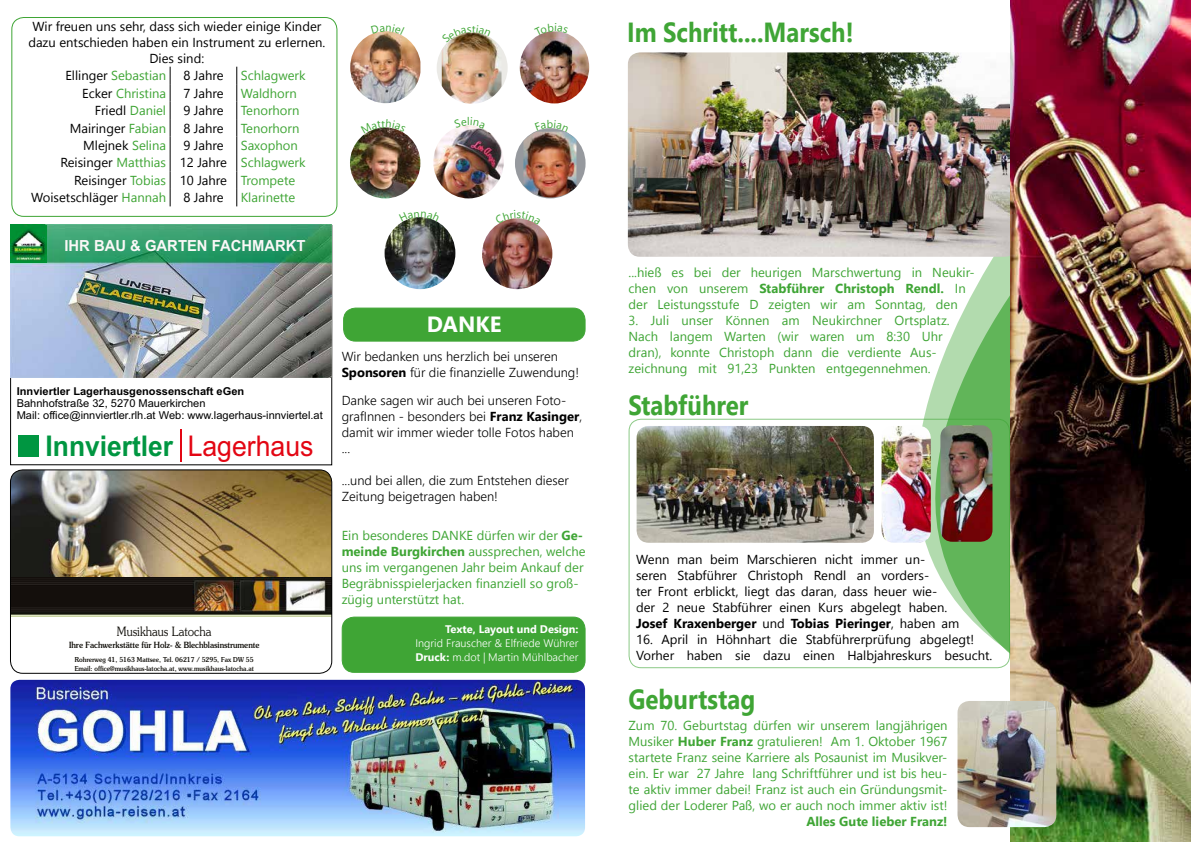
<style>
.page{position:relative;width:1191px;height:842px;background:#fff}
.page>*{position:absolute;margin:0;border:0;box-sizing:border-box;transform-origin:0 0}
.t1{font:700 28.5px "Arial";color:#009641;scale:.92 1}
.t2{font:700 27.6px "Nirmala UI";color:#3fa535;scale:.87 1}
.t3{font:700 22px "Nirmala UI";color:#fff}
.t4{font:700 15.3px "Arial";color:#faf8f7}
.t5{font:13px/16px "Nirmala UI";color:#3fa535}
.t6{font:13px/16px "Nirmala UI";color:#000}
.t7{font:300 13px/16px "Nirmala UI";color:#000}
.t8{font:700 13px "Nirmala UI";color:#3fa535}
.t9{font:300 12.8px "Souvenir";color:#12100b;scale:.89 1}
.t10{font:300 11px/14px "Nirmala UI";color:#fff}
.t11{font:700 11px "Nirmala UI";color:#fff}
.t12{font:10.9px/12.2px "Arial";color:#000}
.t13{font:700 10.9px "Arial";color:#000}
.t14{font:500 8.5px "Souvenir";color:#12100b;scale:.89 1}
.t15{font:500 6.8px/8.5px "Souvenir";color:#12100b;scale:.89 1}
.s1{color:#000}
.s2{color:#3fa535}
.s3{font-weight:400;color:#e30613}
.s4{font-weight:700}
</style>
<div class="page">
<div style="left:342px;top:617px;width:243px;height:55px;background:#3fa535;border-radius:12px"></div>
<div style="left:342px;top:617px;width:243px;height:56px;border:1px solid #3fa535;border-radius:12px"></div>
<svg style="left:170px;top:67px;width:1px;height:139px"></svg>
<svg style="left:236px;top:67px;width:1px;height:139px"></svg>
<div style="left:11px;top:17px;width:326px;height:200px;border:1px solid #3fa535;border-radius:12px"></div>
<svg style="left:914px;top:389px;width:18px;height:280px"></svg>
<img style="left:350px;top:34px;width:70px;height:69px">
<img style="left:433px;top:129px;width:71px;height:69px">
<img style="left:628px;top:52px;width:304px;height:205px">
<img style="left:520px;top:34px;width:69px;height:69px">
<img style="left:932px;top:52px;width:78px;height:617px">
<img style="left:1010px;top:0;width:181px;height:842px">
<div style="left:628px;top:419px;width:382px;height:249px;border:1px solid #3fa535;border-radius:12px"></div>
<img style="left:881px;top:426px;width:49px;height:117px">
<img style="left:940px;top:425px;width:52px;height:117px">
<img style="left:636px;top:426px;width:238px;height:117px">
<img style="left:957px;top:701px;width:99px;height:126px">
<img style="left:10px;top:680px;width:575px;height:156px">
<svg style="left:437px;top:33px;width:70px;height:70px"></svg>
<img style="left:442px;top:38px;width:59px;height:66px">
<img style="left:350px;top:127px;width:70px;height:71px;border-radius:35px">
<div style="left:18px;top:435px;width:20px;height:21px;background:#009641"></div>
<hr style="left:180px;top:429px;width:1px;height:32px;background:#e30613">
<img style="left:11px;top:225px;width:321px;height:153px">
<img style="left:11px;top:225px;width:35px;height:38px">
<img style="left:10px;top:470px;width:322px;height:108px">
<img style="left:12px;top:578px;width:318px;height:38px">
<div style="left:10px;top:469px;width:322px;height:205px;border:1px solid #000;border-radius:12px"></div>
<div style="left:515px;top:128px;width:70px;height:70px;background:#96999e;border-radius:50%"></div>
<img style="left:523px;top:132px;width:53px;height:65px">
<img style="left:384px;top:222px;width:71px;height:67px">
<img style="left:482px;top:218px;width:70px;height:71px;border-radius:35px">
<div style="left:343px;top:308px;width:242px;height:33px;background:#3fa535;border-radius:12px"></div>
<div style="left:343px;top:308px;width:242px;height:34px;border:1px solid #3fa535;border-radius:12px"></div>
<svg style="left:371px;top:31px;width:34px;height:4px"></svg>
<svg style="left:455px;top:125px;width:28px;height:4px"></svg>
<svg style="left:534px;top:31px;width:34px;height:5px"></svg>
<svg style="left:442px;top:32px;width:49px;height:11px"></svg>
<svg style="left:365px;top:127px;width:40px;height:7px"></svg>
<svg style="left:535px;top:128px;width:31px;height:4px"></svg>
<svg style="left:402px;top:217px;width:36px;height:5px"></svg>
<svg style="left:497px;top:218px;width:41px;height:7px"></svg>
<p class="t6" style="left:28px;top:18px;width:298px;line-height:15.6px;text-align:center">Wir freuen uns sehr, dass sich wieder einige Kinder dazu entschieden haben ein Instrument zu erlernen.<br>Dies sind:</p>
<p class="t5" style="left:65px;top:67px;width:102px"><span class="s1">Ellinger</span> Sebastian</p>
<p class="t6" style="left:183px;top:67px;width:42px">8 Jahre</p>
<p class="t5" style="left:241px;top:67px;width:66px">Schlagwerk</p>
<p class="t5" style="left:82px;top:84px;width:85px"><span class="s1">Ecker</span> Christina</p>
<p class="t6" style="left:183px;top:84px;width:42px">7 Jahre</p>
<p class="t5" style="left:241px;top:84px;width:57px">Waldhorn</p>
<p class="t6" style="left:95px;top:102px;width:73px">Friedl <span class="s2">Daniel</span></p>
<p class="t6" style="left:183px;top:102px;width:42px">9 Jahre</p>
<p class="t5" style="left:241px;top:102px;width:60px">Tenorhorn</p>
<p class="t6" style="left:70px;top:119px;width:98px">Mairinger <span class="s2">Fabian</span></p>
<p class="t6" style="left:183px;top:119px;width:42px">8 Jahre</p>
<p class="t5" style="left:241px;top:119px;width:60px">Tenorhorn</p>
<p class="t6" style="left:83px;top:137px;width:84px">Mlejnek <span class="s2">Selina</span></p>
<p class="t6" style="left:183px;top:137px;width:42px">9 Jahre</p>
<p class="t5" style="left:241px;top:137px;width:58px">Saxophon</p>
<p class="t5" style="left:60px;top:154px;width:247px"><span class="s1">Reisinger</span> Matthias <span class="s1">12 Jahre</span> Schlagwerk</p>
<p class="t6" style="left:74px;top:171px;width:222px">Reisinger <span class="s2">Tobias</span> 10 Jahre <span class="s2">Trompete</span></p>
<p class="t6" style="left:31px;top:189px;width:137px">Woisetschläger <span class="s2">Hannah</span></p>
<p class="t6" style="left:183px;top:189px;width:42px">8 Jahre</p>
<p class="t5" style="left:241px;top:189px;width:56px">Klarinette</p>
<p class="t4" style="left:64px;top:236px;width:243px">IHR BAU &amp; GARTEN FACHMARKT</p>
<p class="t13" style="left:17px;top:384px;width:229px">Innviertler Lagerhausgenossenschaft eGen</p>
<p class="t12" style="left:17px;top:397px;width:307px">Bahnhofstraße 32, 5270 Mauerkirchen<br>Mail: office@innviertler.rlh.at Web: www.lagerhaus-innviertel.at</p>
<h1 class="t1" style="left:46px;top:427px;width:293px">Innviertler <span class="s3">Lagerhaus</span></h1>
<p class="t9" style="left:117px;top:623px;width:108px">Musikhaus Latocha</p>
<p class="t14" style="left:69px;top:639px;width:215px">Ihre Fachwerkstätte für Holz- &amp; Blechblasinstrumente</p>
<p class="t15" style="left:75px;top:655px;width:203px">Rohrerweg 41, 5163 Mattsee, Tel. 06217 / 5295, Fax DW 55<br>Email: office@musikhaus-latocha.at, www.musikhaus-latocha.at</p>
<h3 class="t3" style="left:427px;top:306px;width:76px">DANKE</h3>
<p class="t7" style="left:342px;top:348px;width:239px">Wir bedanken uns herzlich bei unseren<br><span class="s4">Sponsoren</span> für die finanzielle Zuwendung!</p>
<p class="t7" style="left:342px;top:392px;width:242px">Danke sagen wir auch bei unseren Foto&shy;grafInnen - besonders bei <span class="s4">Franz Kasinger</span>, damit wir immer wieder tolle Fotos haben ...</p>
<p class="t7" style="left:342px;top:472px;width:229px">...und bei allen, die zum Entstehen dieser<br>Zeitung beigetragen haben!</p>
<p class="t5" style="left:342px;top:527px;width:245px">Ein besonderes DANKE dürfen wir der <span class="s4">Ge&shy;meinde Burgkirchen</span> aussprechen, welche uns im vergangenen Jahr beim Ankauf der Begräbnisspielerjacken finanziell so groß&shy;zügig unterstützt hat.</p>
<p class="t11" style="left:445px;top:620px;width:135px">Texte, Layout und Design:</p>
<p class="t10" style="left:415px;top:635px;width:164px">Ingrid Frauscher &amp; Elfriede Wührer<br><span class="s4">Druck:</span> m.dot | Martin Mühlbacher</p>
<h2 class="t2" style="left:627px;top:10px;width:262px">Im Schritt....Marsch!</h2>
<p class="t5" style="left:628px;top:263px;width:347px">...hieß es bei der heurigen Marschwertung in Neukir&shy;chen von unserem <span class="s4">Stabführer Christoph Rendl.</span> In der Leistungsstufe D zeigten wir am Sonntag, den</p>
<p class="t5" style="left:628px;top:311px;width:323px">3. Juli unser Können am Neukirchner Ortsplatz.<br>Nach langem Warten (wir waren um 8:30 Uhr dran), konnte Christoph dann die verdiente Aus&shy;zeichnung mit 91,23 Punkten entgegennehmen.</p>
<h2 class="t2" style="left:628px;top:382px;width:139px">Stabführer</h2>
<p class="t6" style="left:636px;top:551px;width:324px">Wenn man beim Marschieren nicht immer un&shy;seren Stabführer Christoph Rendl an vorders-<br>ter Front erblickt, liegt das daran, dass heuer wie&shy;der 2 neue Stabführer einen Kurs abgelegt haben.<br><span class="s4">Josef Kraxenberger</span> und <span class="s4">Tobias Pieringer</span>, haben am</p>
<p class="t6" style="left:636px;top:631px;width:358px">16. April in Höhnhart die Stabführerprüfung abgelegt!<br>Vorher haben sie dazu einen Halbjahreskurs besucht.</p>
<h2 class="t2" style="left:628px;top:676px;width:147px">Geburtstag</h2>
<p class="t5" style="left:628px;top:717px;width:320px;text-align:justify">Zum 70. Geburtstag dürfen wir unserem langjährigen Musiker <span class="s4">Huber Franz</span> gratulieren! Am 1. Oktober 1967 startete Franz seine Karriere als Posaunist im Musikver&shy;ein. Er war 27 Jahre lang Schriftführer und ist bis heu&shy;te aktiv immer dabei! Franz ist auch ein Gründungsmit&shy;glied der Loderer Paß, wo er auch noch immer aktiv ist!</p>
<p class="t8" style="left:806px;top:811px;width:143px">Alles Gute lieber Franz!</p>
</div>
